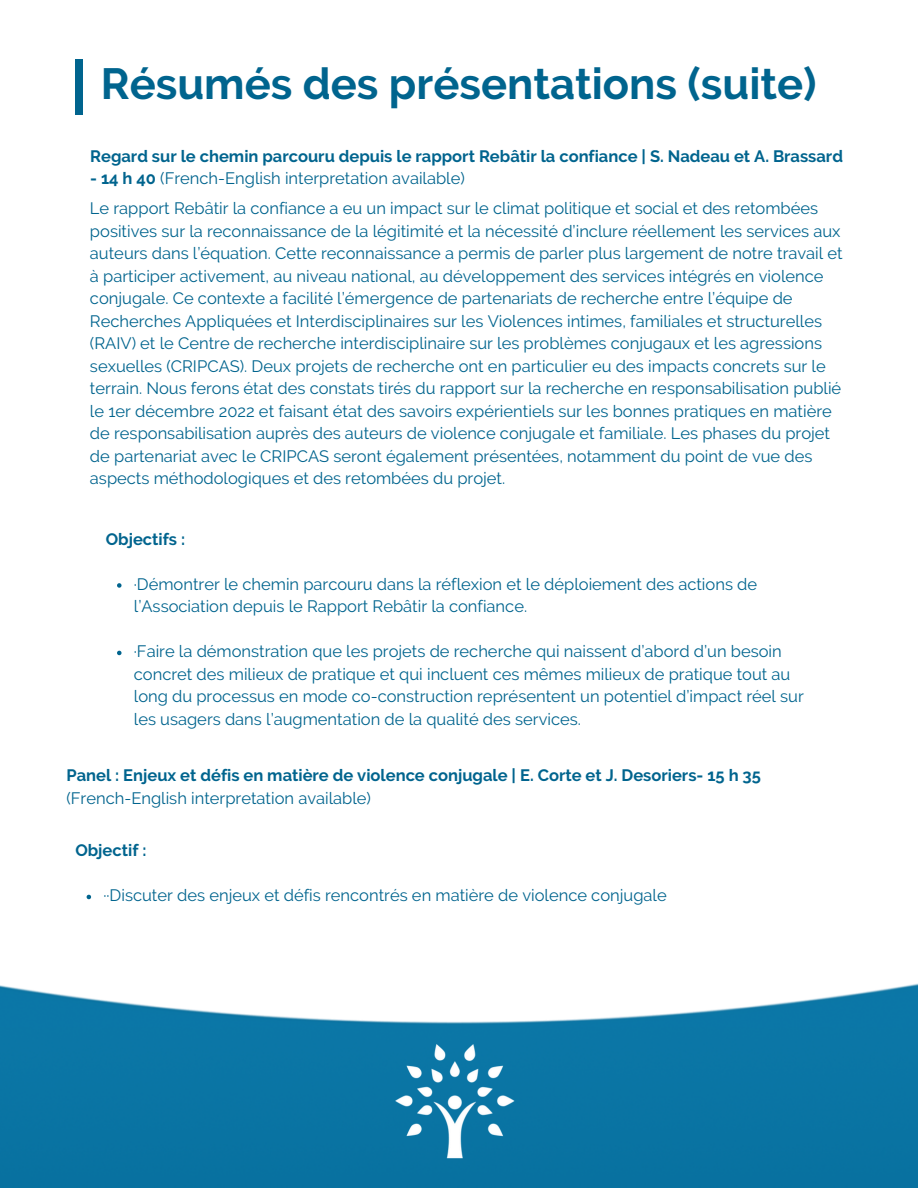
<style>
.page{position:relative;width:918px;height:1188px;background:#fff}
.page>*{position:absolute;margin:0;border:0;box-sizing:border-box;transform-origin:0 0}
.t1{font:700 43.5px "Raleway";color:#00648e}
.t2{font:16.5px/22.5px "Raleway";color:#00648e}
.t3{font:700 16.5px "Raleway";color:#00648e}
.s1{font-weight:700}
</style>
<div class="page">
<div style="left:75px;top:60px;width:8px;height:54px;background:#00648e"></div>
<img style="left:0;top:983px;width:918px;height:205px">
<img style="left:391px;top:1041px;width:136px;height:121px">
<svg style="left:117px;top:583px;width:5px;height:5px"></svg>
<svg style="left:117px;top:651px;width:5px;height:4px"></svg>
<svg style="left:87px;top:895px;width:4px;height:4px"></svg>
<h1 class="t1" style="left:101px;top:59px;width:717px">Résumés des présentations (suite)</h1>
<p class="t3" style="left:90px;top:146px;width:754px">Regard sur le chemin parcouru depuis le rapport Rebâtir la confiance | S. Nadeau et A. Brassard</p>
<p class="t2" style="left:90px;top:164px;width:730px;line-height:29.7px"><span class="s1">- 14 h 40</span> (French-English interpretation available)<br>Le rapport Rebâtir la confiance a eu un impact sur le climat politique et social et des retombées</p>
<p class="t2" style="left:90px;top:220px;width:754px">positives sur la reconnaissance de la légitimité et la nécessité d’inclure réellement les services aux auteurs dans l’équation. Cette reconnaissance a permis de parler plus largement de notre travail et à participer activement, au niveau national, au développement des services intégrés en violence conjugale. Ce contexte a facilité l’émergence de partenariats de recherche entre l’équipe de Recherches Appliquées et Interdisciplinaires sur les Violences intimes, familiales et structurelles (RAIV) et le Centre de recherche interdisciplinaire sur les problèmes conjugaux et les agressions sexuelles (CRIPCAS). Deux projets de recherche ont en particulier eu des impacts concrets sur le terrain. Nous ferons état des constats tirés du rapport sur la recherche en responsabilisation publié le 1er décembre 2022 et faisant état des savoirs expérientiels sur les bonnes pratiques en matière de responsabilisation auprès des auteurs de violence conjugale et familiale. Les phases du projet de partenariat avec le CRIPCAS seront également présentées, notamment du point de vue des aspects méthodologiques et des retombées du projet.</p>
<p class="t3" style="left:106px;top:529px;width:81px">Objectifs :</p>
<p class="t2" style="left:134px;top:573px;width:625px">·Démontrer le chemin parcouru dans la réflexion et le déploiement des actions de l’Association depuis le Rapport Rebâtir la confiance.</p>
<p class="t2" style="left:134px;top:640px;width:672px">·Faire la démonstration que les projets de recherche qui naissent d’abord d’un besoin concret des milieux de pratique et qui incluent ces mêmes milieux de pratique tout au long du processus en mode co-construction représentent un potentiel d’impact réel sur les usagers dans l’augmentation de la qualité des services.</p>
<p class="t3" style="left:66px;top:766px;width:696px">Panel : Enjeux et défis en matière de violence conjugale | E. Corte et J. Desoriers- 15 h 35</p>
<p class="t2" style="left:66px;top:786px;width:306px">(French-English interpretation available)</p>
<p class="t3" style="left:75px;top:841px;width:73px">Objectif :</p>
<p class="t2" style="left:103px;top:884px;width:565px">··Discuter des enjeux et défis rencontrés en matière de violence conjugale</p>
</div>
